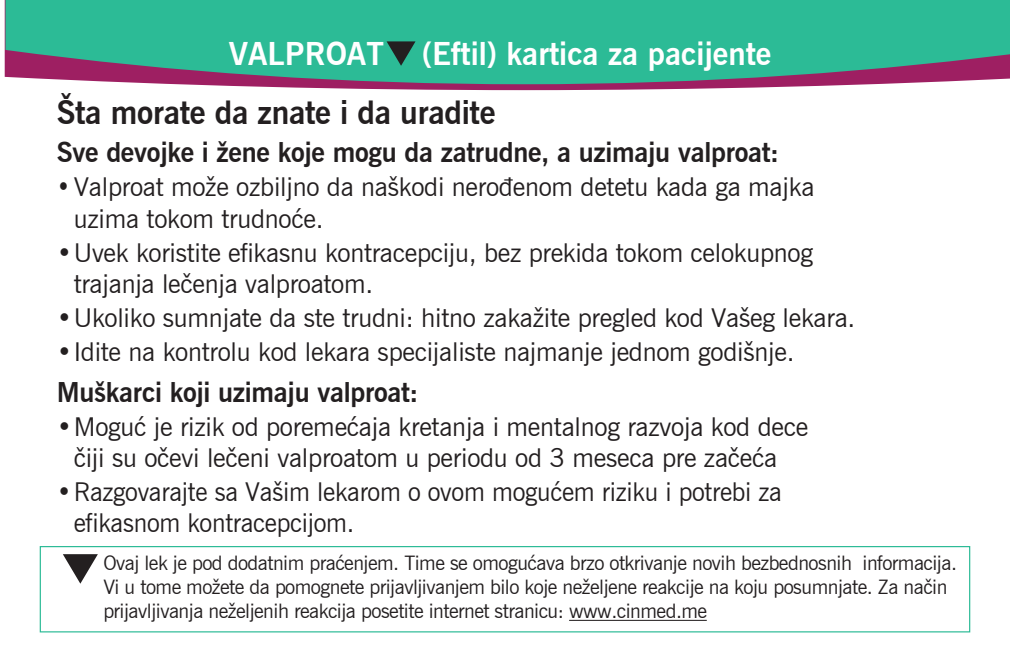
<style>
.page{position:relative;width:1010px;height:669px;background:#fff}
.page>*{position:absolute;margin:0;border:0;box-sizing:border-box;transform-origin:0 0}
.t1{font:700 32px "News Gothic BT";letter-spacing:-.01em;color:#231f20}
.t2{font:700 31.2px "News Gothic BT";color:#fff}
.t3{font:700 27.2px "News Gothic BT";letter-spacing:-.01em;color:#231f20}
.t4{font:26px/31.2px "News Gothic BT";letter-spacing:-.01em;color:#231f20}
.t5{font:26px/31.2px "News Gothic BT";letter-spacing:-.01em;color:#231f20;scale:.88 1}
.t6{font:20px/24px "News Gothic BT";letter-spacing:-.025em;color:#231f20}
</style>
<div class="page">
<svg style="left:172px;top:84px;width:705px;height:6px;fill:#9e1f62"></svg>
<svg style="left:5px;top:0;width:1004px;height:84px;fill:#2cbb96"></svg>
<hr style="left:569px;top:620px;width:137px;height:1px;background:#231f20">
<div style="left:40px;top:546px;width:929px;height:86px;border:1px solid #2cbb96"></div>
<svg style="left:63px;top:554px;width:35px;height:30px"></svg>
<svg style="left:386px;top:41px;width:29px;height:25px"></svg>
<p class="t2" style="left:229px;top:35px;width:544px">VALPROAT (Eftil) kartica za pacijente</p>
<p class="t1" style="left:57px;top:93px;width:440px">Šta morate da znate i da uradite</p>
<p class="t3" style="left:57px;top:136px;width:723px">Sve devojke i žene koje mogu da zatrudne, a uzimaju valproat:</p>
<p class="t5" style="left:74px;top:171px;width:843px;text-indent:-17px">• Valproat može ozbiljno da naškodi nerođenom detetu kada ga majka uzima tokom trudnoće.</p>
<p class="t4" style="left:74px;top:237px;width:740px;text-indent:-17px">•Uvek koristite efikasnu kontracepciju, bez prekida tokom celokupnog trajanja lečenja valproatom.</p>
<p class="t4" style="left:57px;top:302px;width:800px">•Ukoliko sumnjate da ste trudni: hitno zakažite pregled kod Vašeg lekara.</p>
<p class="t4" style="left:57px;top:336px;width:739px">•Idite na kontrolu kod lekara specijaliste najmanje jednom godišnje.</p>
<p class="t3" style="left:57px;top:376px;width:363px">Muškarci koji uzimaju valproat:</p>
<p class="t4" style="left:57px;top:411px;width:752px;text-align:center">•Moguć je rizik od poremećaja kretanja i mentalnog razvoja kod dece čiji su očevi lečeni valproatom u periodu od 3 meseca pre začeća</p>
<p class="t4" style="left:74px;top:477px;width:709px;text-indent:-17px">•Razgovarajte sa Vašim lekarom o ovom mogućem riziku i potrebi za efikasnom kontracepcijom.</p>
<p class="t6" style="left:103px;top:551px;width:855px">Ovaj lek je pod dodatnim praćenjem. Time se omogućava brzo otkrivanje novih bezbednosnih informacija.<br>Vi u tome možete da pomognete prijavljivanjem bilo koje neželjene reakcije na koju posumnjate. Za način prijavljivanja neželjenih reakcija posetite internet stranicu: www.cinmed.me</p>
</div>
